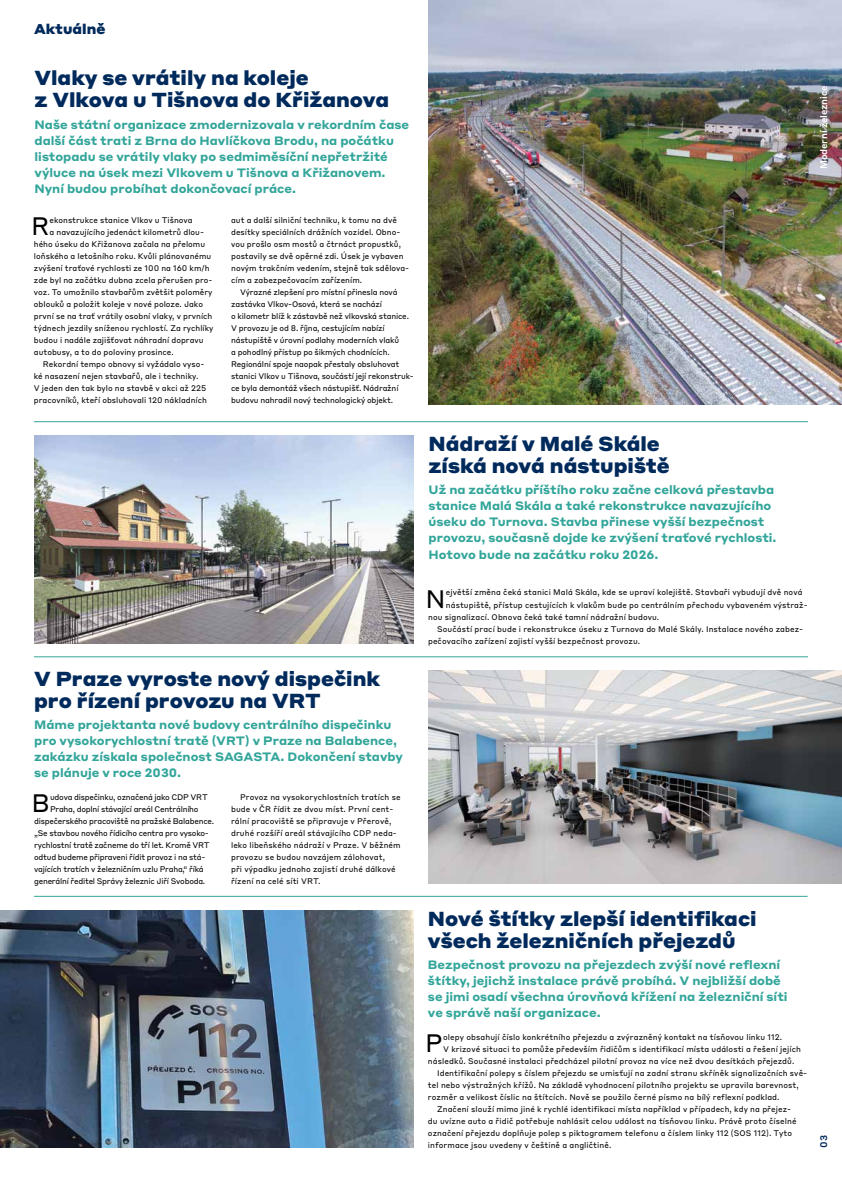
<style>
.page{position:relative;width:842px;height:1191px;background:#fff}
.page>*{position:absolute;margin:0;border:0;box-sizing:border-box;transform-origin:0 0}
.t1{font:24.9px "Styrene B";color:#000}
.t2{font:900 20px/22px "Styrene A";color:#002a5c}
.t3{font:900 14px "Styrene A";color:#002a5c}
.t4{font:700 12px/16px "Styrene A";color:#32a59a}
.t5{font:500 9.5px "Styrene B";letter-spacing:-.015em;color:#fff}
.t6{font:500 9.5px "Styrene B";color:#002a5c}
.t7{font:8px/12px "Styrene B";color:#000}
.t8{font:8px/12px "Styrene B";letter-spacing:-.02em;color:#000}
.t9{font:8px "Styrene B";letter-spacing:-.03em;color:#000}
</style>
<div class="page">
<hr style="left:34px;top:421px;width:774px;height:1px;background:#32a59a">
<hr style="left:34px;top:896px;width:773px;height:1px;background:#32a59a">
<hr style="left:34px;top:656px;width:774px;height:1px;background:#32a59a">
<img style="left:428px;top:670px;width:414px;height:214px">
<img style="left:34px;top:435px;width:380px;height:208px">
<img style="left:0;top:910px;width:414px;height:237px">
<img style="left:428px;top:0;width:414px;height:404px">
<h3 class="t3" style="left:34px;top:17px;width:73px">Aktuálně</h3>
<h2 class="t2" style="left:35px;top:65px;width:356px">Vlaky se vrátily na koleje<br>z Vlkova u Tišnova do Křižanova</h2>
<p class="t4" style="left:35px;top:115px;width:376px">Naše státní organizace zmodernizovala v rekordním čase další část trati z Brna do Havlíčkova Brodu, na počátku listopadu se vrátily vlaky po sedmiměsíční nepřetržité výluce na úsek mezi Vlkovem u Tišnova a Křižanovem.<br>Nyní budou probíhat dokončovací práce.</p>
<h1 class="t1" style="left:31px;top:205px;width:20px">R</h1>
<p class="t7" style="left:50px;top:214px;width:145px">ekonstrukce stanice Vlkov u Tišnova</p>
<p class="t7" style="left:50px;top:226px;width:156px">a navazujícího jedenáct kilometrů dlou-</p>
<p class="t7" style="left:34px;top:238px;width:173px">hého úseku do Křižanova začala na přelomu</p>
<p class="t7" style="left:34px;top:250px;width:179px">loňského a letošního roku. Kvůli plánovanému</p>
<p class="t7" style="left:34px;top:262px;width:177px">zvýšení traťové rychlosti ze 100 na 160 km/h</p>
<p class="t7" style="left:34px;top:274px;width:180px">zde byl na začátku dubna zcela přerušen pro-</p>
<p class="t7" style="left:34px;top:286px;width:180px">voz. To umožnilo stavbařům zvětšit poloměry</p>
<p class="t7" style="left:34px;top:298px;width:171px">oblouků a položit koleje v nové poloze. Jako</p>
<p class="t7" style="left:34px;top:310px;width:180px">první se na trať vrátily osobní vlaky, v prvních</p>
<p class="t7" style="left:34px;top:322px;width:181px">týdnech jezdily sníženou rychlostí. Za rychlíky</p>
<p class="t7" style="left:34px;top:334px;width:171px">budou i nadále zajišťovat náhradní dopravu</p>
<p class="t7" style="left:34px;top:346px;width:141px">autobusy, a to do poloviny prosince.</p>
<p class="t7" style="left:43px;top:358px;width:163px">Rekordní tempo obnovy si vyžádalo vyso-</p>
<p class="t7" style="left:34px;top:370px;width:166px">ké nasazení nejen stavbařů, ale i techniky.</p>
<p class="t7" style="left:34px;top:382px;width:174px">V jeden den tak bylo na stavbě v akci až 225</p>
<p class="t7" style="left:34px;top:394px;width:175px">pracovníků, kteří obsluhovali 120 nákladních</p>
<p class="t7" style="left:231px;top:214px;width:180px">aut a další silniční techniku, k tomu na dvě desítky speciálních drážních vozidel. Obno&shy;vou prošlo osm mostů a čtrnáct propustků, postavily se dvě opěrné zdi. Úsek je vybaven novým trakčním vedením, stejně tak sdělova&shy;cím a zabezpečovacím zařízením.</p>
<p class="t8" style="left:231px;top:286px;width:184px;text-indent:9px">Výrazné zlepšení pro místní přinesla nová zastávka Vlkov-Osová, která se nachází<br>o kilometr blíž k zástavbě než vlkovská stanice.<br>V provozu je od 8. října, cestujícím nabízí nástupiště v úrovní podlahy moderních vlaků<br>a pohodlný přístup po šikmých chodnících.<br>Regionální spoje naopak přestaly obsluhovat stanici Vlkov u Tišnova, součástí její rekonstruk&shy;ce byla demontáž všech nástupišť. Nádražní budovu nahradil nový technologický objekt.</p>
<h2 class="t2" style="left:34px;top:665px;width:347px">V Praze vyroste nový dispečink pro řízení provozu na VRT</h2>
<h3 class="t4" style="left:34px;top:716px;width:370px">Máme projektanta nové budovy centrálního dispečinku pro vysokorychlostní tratě (VRT) v Praze na Balabence, zakázku získala společnost SAGASTA. Dokončení stavby se plánuje v roce 2030.</h3>
<h1 class="t1" style="left:31px;top:781px;width:20px">B</h1>
<p class="t9" style="left:50px;top:790px;width:159px">udova dispečinku, označená jako CDP VRT</p>
<p class="t9" style="left:50px;top:802px;width:150px">Praha, doplní stávající areál Centrálního</p>
<p class="t9" style="left:34px;top:814px;width:181px">dispečerského pracoviště na pražské Balabence.</p>
<p class="t9" style="left:34px;top:826px;width:176px">„Se stavbou nového řídicího centra pro vysoko-</p>
<p class="t9" style="left:34px;top:838px;width:177px">rychlostní tratě začneme do tří let. Kromě VRT</p>
<p class="t9" style="left:34px;top:850px;width:173px">odtud budeme připraveni řídit provoz i na stá-</p>
<p class="t9" style="left:34px;top:862px;width:171px">vajících tratích v železničním uzlu Praha,“ říká</p>
<p class="t9" style="left:34px;top:874px;width:173px">generální ředitel Správy železnic Jiří Svoboda.</p>
<p class="t7" style="left:231px;top:790px;width:171px;text-indent:9px">Provoz na vysokorychlostních tratích se bude v ČR řídit ze dvou míst. První cent&shy;rální pracoviště se připravuje v Přerově, druhé rozšíří areál stávajícího CDP neda&shy;leko libeňského nádraží v Praze. V běžném provozu se budou navzájem zálohovat,<br>při výpadku jednoho zajistí druhé dálkové řízení na celé síti VRT.</p>
<p class="t5" style="left:816px;top:169px;width:85px;rotate:-90deg">Moderní železnice</p>
<h2 class="t2" style="left:429px;top:431px;width:243px">Nádraží v Malé Skále získá nová nástupiště</h2>
<p class="t4" style="left:429px;top:481px;width:349px">Už na začátku příštího roku začne celková přestavba stanice Malá Skála a také rekonstrukce navazujícího úseku do Turnova. Stavba přinese vyšší bezpečnost provozu, současně dojde ke zvýšení traťové rychlosti.<br>Hotovo bude na začátku roku 2026.</p>
<h1 class="t1" style="left:425px;top:577px;width:22px">N</h1>
<p class="t7" style="left:446px;top:586px;width:358px">ejvětší změna čeká stanici Malá Skála, kde se upraví kolejiště. Stavbaři vybudují dvě nová</p>
<p class="t7" style="left:446px;top:598px;width:363px">nástupiště, přístup cestujících k vlakům bude po centrálním přechodu vybaveném výstraž-</p>
<p class="t7" style="left:428px;top:610px;width:233px">nou signalizací. Obnova čeká také tamní nádražní budovu.</p>
<p class="t7" style="left:437px;top:622px;width:368px">Součástí prací bude i rekonstrukce úseku z Turnova do Malé Skály. Instalace nového zabez-</p>
<p class="t7" style="left:428px;top:634px;width:214px">pečovacího zařízení zajistí vyšší bezpečnost provozu.</p>
<h2 class="t2" style="left:428px;top:905px;width:330px">Nové štítky zlepší identifikaci všech železničních přejezdů</h2>
<h3 class="t4" style="left:428px;top:955px;width:361px">Bezpečnost provozu na přejezdech zvýší nové reflexní štítky, jejichž instalace právě probíhá. V nejbližší době se jimi osadí všechna úrovňová křížení na železniční síti ve správě naší organizace.</h3>
<h1 class="t1" style="left:425px;top:1021px;width:19px">P</h1>
<p class="t7" style="left:443px;top:1030px;width:340px">olepy obsahují číslo konkrétního přejezdu a zvýrazněný kontakt na tísňovou linku 112.</p>
<p class="t7" style="left:443px;top:1042px;width:359px">V krizové situaci to pomůže především řidičům s identifikací místa události a řešení jejích</p>
<p class="t7" style="left:428px;top:1054px;width:368px">následků. Současné instalaci předcházel pilotní provoz na více než dvou desítkách přejezdů.</p>
<p class="t7" style="left:437px;top:1066px;width:372px">Identifikační polepy s číslem přejezdu se umisťují na zadní stranu skříněk signalizačních svě-</p>
<p class="t7" style="left:428px;top:1078px;width:372px">tel nebo výstražných křížů. Na základě vyhodnocení pilotního projektu se upravila barevnost,</p>
<p class="t7" style="left:428px;top:1090px;width:353px">rozměr a velikost číslic na štítcích. Nově se použilo černé písmo na bílý reflexní podklad.</p>
<p class="t7" style="left:437px;top:1102px;width:356px">Značení slouží mimo jiné k rychlé identifikaci místa například v případech, kdy na přejez-</p>
<p class="t7" style="left:428px;top:1114px;width:370px">du uvízne auto a řidič potřebuje nahlásit celou událost na tísňovou linku. Právě proto číselné</p>
<p class="t7" style="left:428px;top:1126px;width:366px">označení přejezdu doplňuje polep s piktogramem telefonu a číslem linky 112 (SOS 112). Tyto</p>
<p class="t7" style="left:428px;top:1138px;width:185px">informace jsou uvedeny v češtině a angličtině.</p>
<p class="t6" style="left:816px;top:1147px;width:14px;rotate:-90deg">03</p>
</div>
